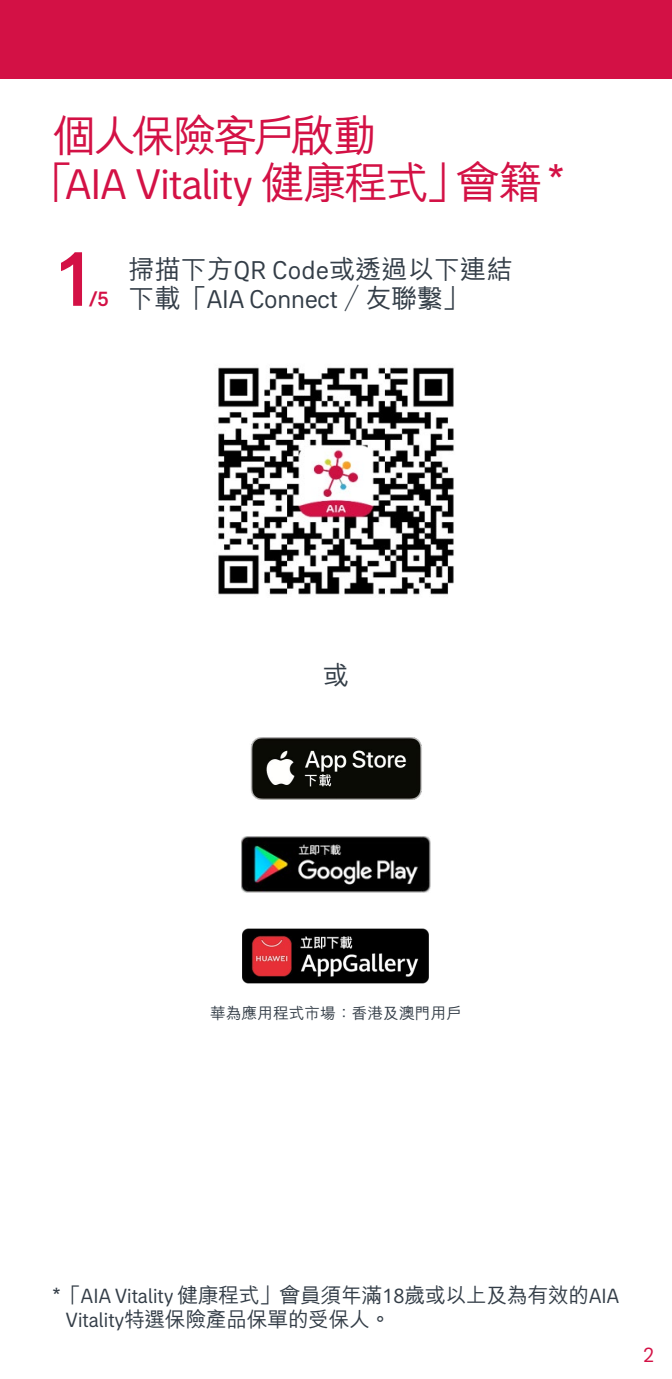
<style>
.page{position:relative;width:672px;height:1379px;background:#fff}
.page>*{position:absolute;margin:0;border:0;box-sizing:border-box;transform-origin:0 0}
.t1{font:500 78.75px "AIA Everest";color:#d31145}
.t2{font:43.75px "AIA Everest";letter-spacing:-.045em;color:#d31145}
.t3{font:500 43.75px "M Hei HK";letter-spacing:-.065em;color:#d31145}
.t4{font:500 26.25px "M Hei HK";color:#333d47}
.t5{font:26.25px "AIA Everest";letter-spacing:-.025em;color:#333d47}
.t6{font:500 21px/23.6px "M Hei HK";letter-spacing:-.025em;color:#333d47}
.t7{font:500 21px "AIA Everest";color:#d31145}
.t8{font:21px "AIA Everest";color:#d31145}
.t9{font:500 15.75px "M Hei HK";color:#333d47}
.s1{font-family:"M Hei HK";font-weight:500}
.s2{font-family:"AIA Everest";font-weight:400}
</style>
<div class="page">
<div style="left:0;top:0;width:672px;height:79px;background:#d31145"></div>
<img style="left:218px;top:367px;width:236px;height:228px">
<img style="left:242px;top:837px;width:188px;height:56px">
<img style="left:250px;top:738px;width:172px;height:62px">
<img style="left:242px;top:928px;width:187px;height:56px">
<h2 class="t3" style="left:52px;top:104px;width:326px">個人保險客戶啟動</h2>
<h2 class="t2" style="left:30px;top:160px;width:536px"><span class="s1">「</span>AIA Vitality <span class="s1">健康程式」會籍 *</span></h2>
<h1 class="t1" style="left:52px;top:234px;width:46px">1</h1>
<p class="t7" style="left:89px;top:287px;width:22px">/5</p>
<p class="t4" style="left:128px;top:250px;width:386px">掃描下方<span class="s2">QR Code</span>或透過以下連結</p>
<p class="t5" style="left:128px;top:285px;width:342px"><span class="s1">下載「</span>AIA Connect <span class="s1">／友聯繫」</span></p>
<p class="t4" style="left:323px;top:656px;width:28px">或</p>
<p class="t9" style="left:210px;top:1002px;width:253px">華為應用程式市場：香港及澳門用戶</p>
<p class="t6" style="left:66px;top:1282px;width:555px;text-indent:-13px">*「<span class="s2">AIA Vitality</span> 健康程式」會員須年滿<span class="s2">18</span>歲或以上及為有效的<span class="s2">AIA<br>Vitality</span>特選保險產品保單的受保人。</p>
<p class="t8" style="left:643px;top:1342px;width:13px">2</p>
</div>
